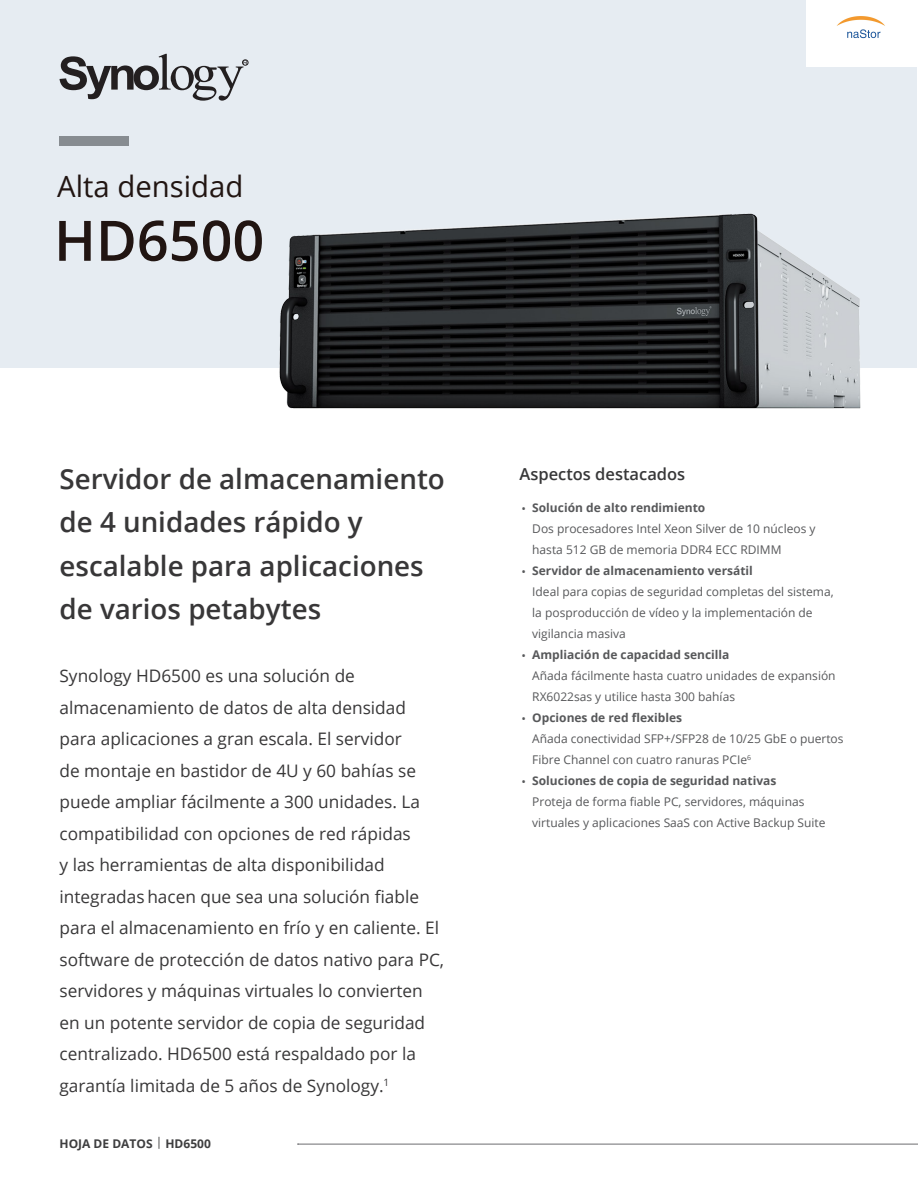
<style>
.page{position:relative;width:918px;height:1188px;background:#fff}
.page>*{position:absolute;margin:0;border:0;box-sizing:border-box;transform-origin:0 0}
.Model_Name{font:600 55.8px "Open Sans";color:#211512}
.Product_Type{font:29.25px "Open Sans";color:#211512}
.Introduction_Title{font:600 27.75px/43.5px "Open Sans";color:#383738}
.Introduction_Title-2{font:17.25px/31.5px "Open Sans";color:#383738}
.Selling_Title{font:600 16.5px "Open Sans";color:#383839}
.Selling_Points{font:12px/21px "Open Sans";color:#57585a}
.t1{font:700 12px "Open Sans";color:#57585a}
.t2{font:700 12px "Open Sans";color:#3e3e3f}
.s1{font-weight:400}
.s2{font-weight:700}
</style>
<div class="page">
<div style="left:0;top:0;width:917px;height:368px;background:#e6ecf2"></div>
<div style="left:60px;top:136px;width:69px;height:10px;background:#878c91"></div>
<svg style="left:60px;top:54px;width:188px;height:47px"></svg>
<hr style="left:298px;top:1144px;width:620px;height:1px;background:#6c6d70">
<img style="left:279px;top:213px;width:582px;height:196px">
<div style="left:807px;top:0;width:110px;height:66px;background:#fff"></div>
<p class="Product_Type" style="left:57px;top:166px;width:188px">Alta densidad</p>
<p class="Model_Name" style="left:54px;top:202px;width:212px">HD6500</p>
<p class="Introduction_Title" style="left:60px;top:457px;width:387px">Servidor de almacenamiento de 4 unidades rápido y escalable para aplicaciones de varios petabytes</p>
<p class="Introduction_Title-2" style="left:60px;top:660px;width:386px">Synology HD6500 es una solución de almacenamiento de datos de alta densidad para aplicaciones a gran escala. El servidor<br>de montaje en bastidor de 4U y 60 bahías se puede ampliar fácilmente a 300 unidades. La compatibilidad con opciones de red rápidas<br>y las herramientas de alta disponibilidad integradashacen que sea una solución fiable para el almacenamiento en frío y en caliente. El software de protección de datos nativo para PC, servidores y máquinas virtuales lo convierten en un potente servidor de copia de seguridad centralizado. HD6500 está respaldado por la garantía limitada de 5 años de Synology.<sup>1</sup></p>
<p class="t2" style="left:60px;top:1135px;width:153px">HOJA DE DATOS <span class="s1">|</span> HD6500</p>
<p class="Selling_Title" style="left:520px;top:463px;width:167px">Aspectos destacados</p>
<p class="t1" style="left:522px;top:499px;width:185px"><span class="s1">•</span> Solución de alto rendimiento</p>
<p class="Selling_Points" style="left:532px;top:517px;width:285px">Dos procesadores Intel Xeon Silver de 10 núcleos y hasta 512 GB de memoria DDR4 ECC RDIMM</p>
<p class="Selling_Points" style="left:532px;top:559px;width:303px;text-indent:-11px">• <span class="s2">Servidor de almacenamiento versátil<br></span>Ideal para copias de seguridad completas del sistema, la posproducción de vídeo y la implementación de vigilancia masiva</p>
<p class="Selling_Points" style="left:532px;top:643px;width:305px;text-indent:-11px">• <span class="s2">Ampliación de capacidad sencilla<br></span>Añada fácilmente hasta cuatro unidades de expansión<br>RX6022sas y utilice hasta 300 bahías</p>
<p class="Selling_Points" style="left:532px;top:706px;width:313px;text-indent:-11px">• <span class="s2">Opciones de red flexibles<br></span>Añada conectividad SFP+/SFP28 de 10/25 GbE o puertos<br>Fibre Channel con cuatro ranuras PCIe<sup>6</sup></p>
<p class="Selling_Points" style="left:532px;top:769px;width:295px;text-indent:-11px">• <span class="s2">Soluciones de copia de seguridad nativas<br></span>Proteja de forma fiable PC, servidores, máquinas virtuales y aplicaciones SaaS con Active Backup Suite</p>
</div>
